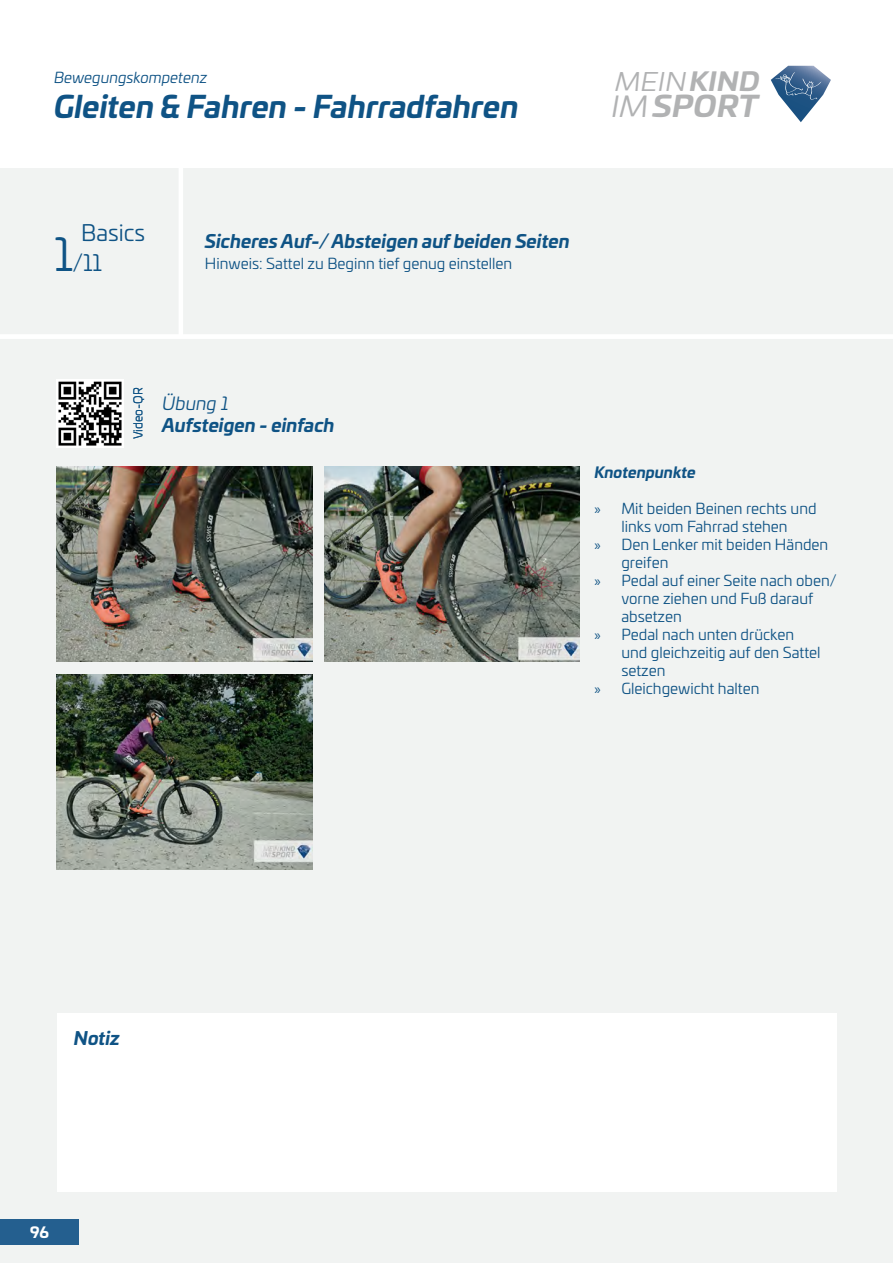
<style>
.page{position:relative;width:893px;height:1263px;background:#fff}
.page>*{position:absolute;margin:0;border:0;box-sizing:border-box;transform-origin:0 0}
.t1{font:italic 700 30px "Univia Pro";color:#0f5385}
.t2{font:italic 700 28.8px "Univia Pro";letter-spacing:.01em;color:#b1b2b3;scale:1.09 1}
.t3{font:italic 25.35px "Univia Pro";color:#b1b2b3;scale:1.09 1}
.t4{font:22.5px/30px "Univia Pro";color:#0f5385}
.t5{font:italic 700 18px "Univia Pro";color:#0f5385}
.t6{font:italic 18px "Univia Pro";color:#0f5385}
.t7{font:15px "Univia Pro";color:#0f5385}
.t8{font:italic 15px "Univia Pro";color:#0f5385}
.t9{font:italic 700 15px "Univia Pro";color:#0f5385}
.t10{font:700 15px "Univia Pro";color:#fff}
.t11{font:12px "Univia Pro";color:#0f5385}
.s1{font-size:45px}
.s2{font-weight:700}
.s3{font-weight:400}
.s4{font-family:"Myriad Pro"}
</style>
<div class="page">
<div style="left:0;top:168px;width:893px;height:1095px;background:#f1f3f2"></div>
<svg style="left:771px;top:66px;width:60px;height:56px"></svg>
<img style="left:775px;top:72px;width:28px;height:24px">
<img style="left:795px;top:79px;width:26px;height:21px">
<hr style="left:179px;top:168px;width:4px;height:170px;background:#fff">
<div style="left:0;top:334px;width:893px;height:5px;background:#fff"></div>
<div style="left:0;top:1219px;width:79px;height:26px;background:#245f8f"></div>
<div style="left:57px;top:1013px;width:780px;height:179px;background:#fff"></div>
<img style="left:57px;top:674px;width:255px;height:196px">
<img style="left:325px;top:466px;width:255px;height:196px">
<img style="left:57px;top:466px;width:255px;height:196px">
<img style="left:56px;top:380px;width:67px;height:67px">
<p class="t8" style="left:54px;top:67px;width:155px">Bewegungskompetenz</p>
<h1 class="t1" style="left:54px;top:82px;width:466px">Gleiten &amp; Fahren - Fahrradfahren</h1>
<h3 class="t4" style="left:54px;top:216px;width:93px;text-indent:27px">Basics<br><span class="s1">1</span>/11</h3>
<p class="t5" style="left:205px;top:227px;width:366px">Sicheres Auf-/ Absteigen auf beiden Seiten</p>
<p class="t7" style="left:205px;top:253px;width:309px">Hinweis: Sattel zu Beginn tief genug einstellen</p>
<h3 class="t3" style="left:615px;top:63px;width:134px">MEIN <span class="s2">KIND</span></h3>
<h2 class="t2" style="left:611px;top:83px;width:137px"><span class="s3">IM</span>SPORT</h2>
<p class="t11" style="left:129px;top:439px;width:53px;rotate:-90deg">Video-QR</p>
<p class="t6" style="left:162px;top:390px;width:68px">Übung 1</p>
<p class="t5" style="left:162px;top:411px;width:174px">Aufsteigen - einfach</p>
<p class="t9" style="left:594px;top:461px;width:103px">Knotenpunkte</p>
<p class="t7" style="left:594px;top:498px;width:224px"><span class="s4">»</span> Mit beiden Beinen rechts und</p>
<p class="t7" style="left:621px;top:516px;width:168px">links vom Fahrrad stehen</p>
<p class="t7" style="left:594px;top:534px;width:235px"><span class="s4">»</span> Den Lenker mit beiden Händen</p>
<p class="t7" style="left:621px;top:552px;width:49px">greifen</p>
<p class="t7" style="left:594px;top:570px;width:244px"><span class="s4">»</span> Pedal auf einer Seite nach oben/</p>
<p class="t7" style="left:621px;top:588px;width:194px">vorne ziehen und Fuß darauf</p>
<p class="t7" style="left:621px;top:606px;width:62px">absetzen</p>
<p class="t7" style="left:594px;top:624px;width:201px"><span class="s4">»</span> Pedal nach unten drücken</p>
<p class="t7" style="left:621px;top:642px;width:201px">und gleichzeitig auf den Sattel</p>
<p class="t7" style="left:621px;top:660px;width:46px">setzen</p>
<p class="t7" style="left:594px;top:678px;width:167px"><span class="s4">»</span> Gleichgewicht halten</p>
<p class="t5" style="left:74px;top:1024px;width:48px">Notiz</p>
<p class="t10" style="left:30px;top:1221px;width:20px">96</p>
</div>
